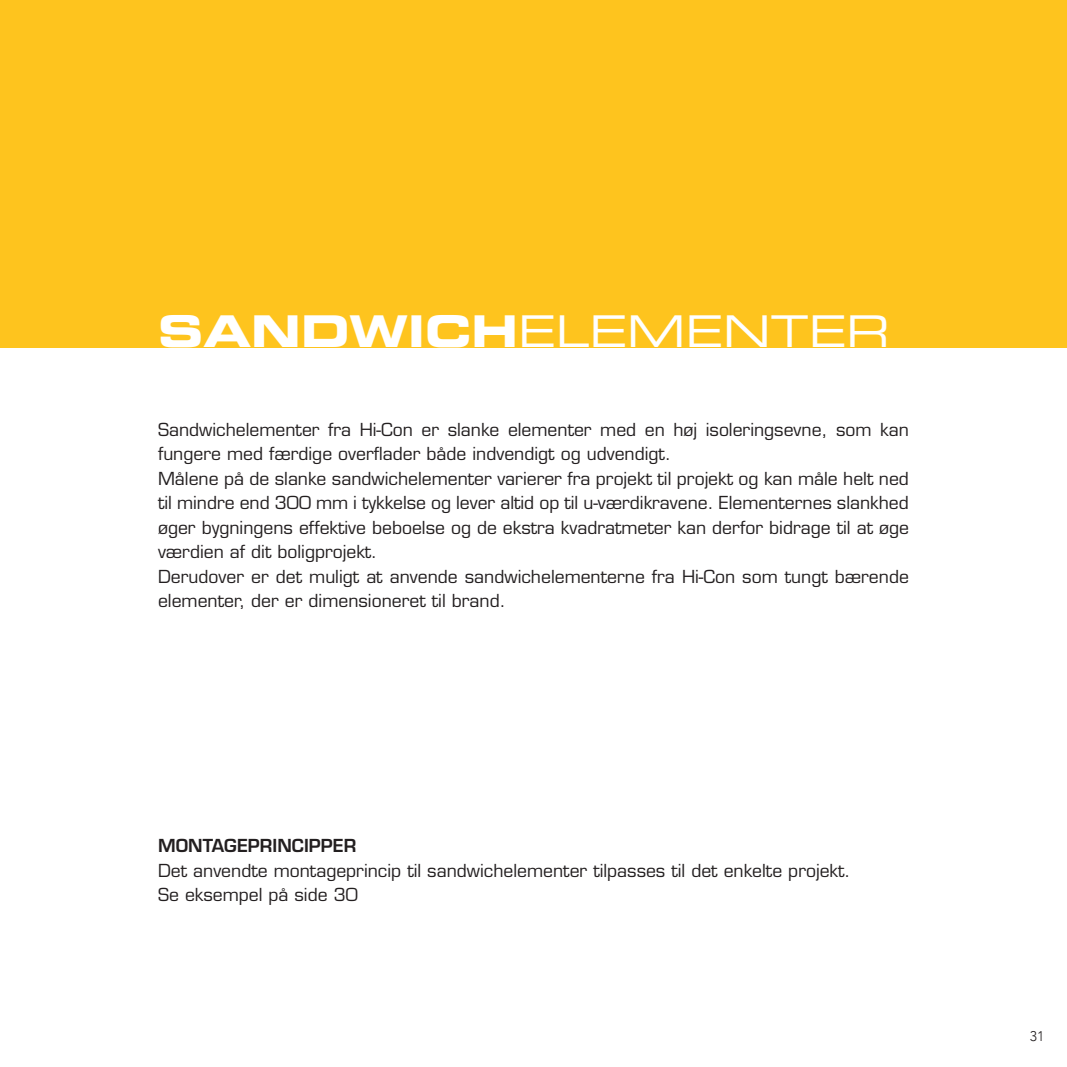
<style>
.page{position:relative;width:1067px;height:1067px;background:#fff}
.page>*{position:absolute;margin:0;border:0;box-sizing:border-box;transform-origin:0 0}
.t1{font:43.75px "Eurostile Extended Two";color:#fff}
.t2{font:17.5px/24.5px "Eurostile";color:#231f20}
.t3{font:600 17.5px "Eurostile LT Std";color:#231f20}
.t4{font:300 14px "Avenir";color:#231f20}
.s1{font-family:"Eurostile Bold Extended Two"}
</style>
<div class="page">
<div style="left:0;top:0;width:1067px;height:347px;background:#fec41e"></div>
<p class="t1" style="left:158px;top:301px;width:733px"><span class="s1">SANDWICH</span>ELEMENTER</p>
<p class="t2" style="left:158px;top:417px;width:752px">Sandwichelementer fra Hi-Con er slanke elementer med en høj isoleringsevne, som kan fungere med færdige overflader både indvendigt og udvendigt.</p>
<p class="t2" style="left:158px;top:466px;width:752px;text-align:justify">Målene på de slanke sandwichelementer varierer fra projekt til projekt og kan måle helt ned til mindre end 300 mm i tykkelse og lever altid op til u-værdikravene. Elementernes slankhed øger bygningens effektive beboelse og de ekstra kvadratmeter kan derfor bidrage til at øge værdien af dit boligprojekt.</p>
<p class="t2" style="left:158px;top:564px;width:752px">Derudover er det muligt at anvende sandwichelementerne fra Hi-Con som tungt bærende elementer, der er dimensioneret til brand.</p>
<p class="t3" style="left:158px;top:835px;width:200px">MONTAGEPRINCIPPER</p>
<p class="t2" style="left:158px;top:858px;width:694px">Det anvendte montageprincip til sandwichelementer tilpasses til det enkelte projekt.</p>
<p class="t2" style="left:158px;top:883px;width:201px">Se eksempel på side 30</p>
<p class="t4" style="left:1029px;top:1028px;width:16px">31</p>
</div>
